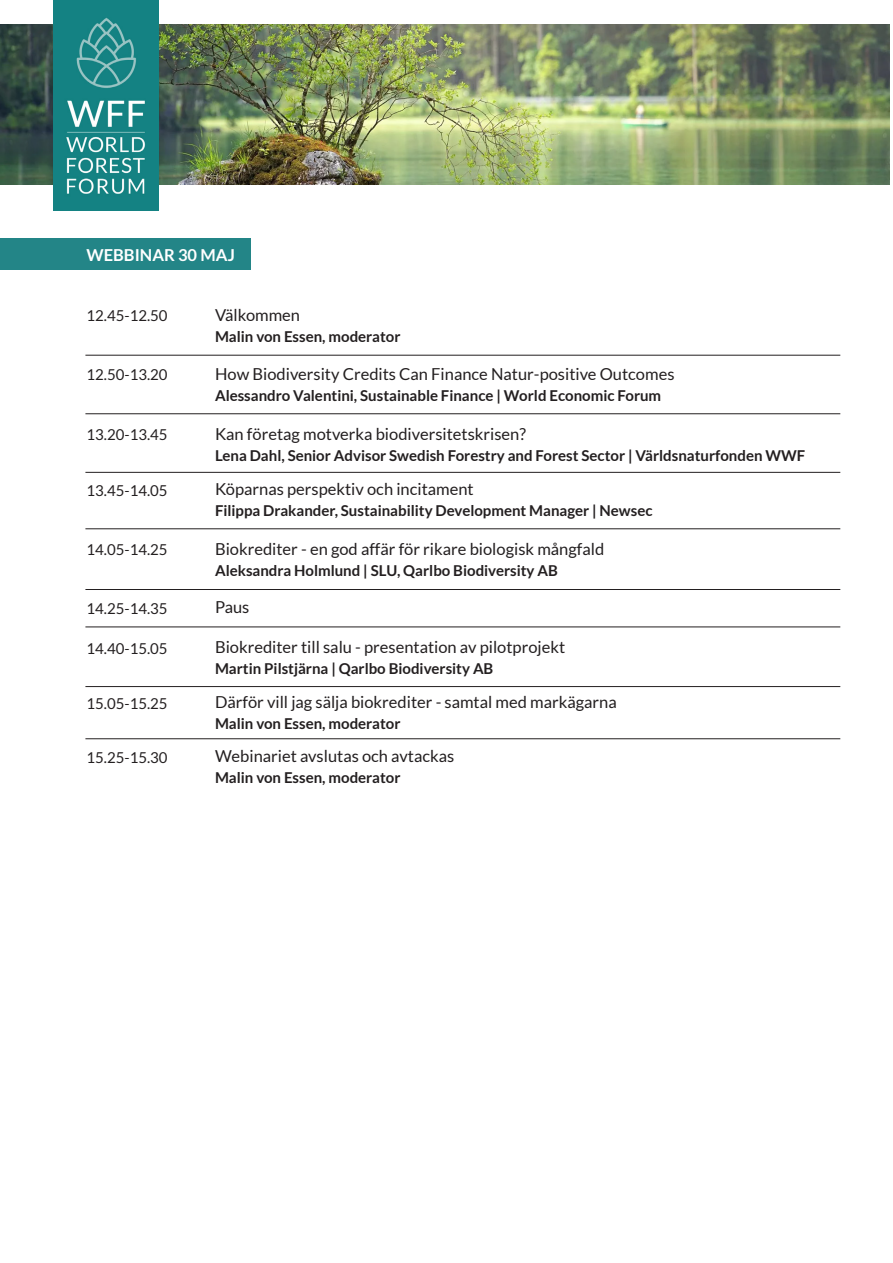
<style>
.page{position:relative;width:893px;height:1263px;background:#fff}
.page>*{position:absolute;margin:0;border:0;box-sizing:border-box;transform-origin:0 0}
.t1{font:16.5px "Lato";color:#231f20}
.t2{font:700 16.5px "Lato";color:#fff}
.t3{font:700 15px "Lato";color:#231f20}
.t4{font:15px "Lato";color:#231f20}
</style>
<div class="page">
<img style="left:0;top:24px;width:889px;height:161px">
<div style="left:0;top:239px;width:251px;height:31px;background:#238587"></div>
<img style="left:53px;top:0;width:105px;height:210px">
<hr style="left:85px;top:355px;width:755px;height:1px;background:#231f20">
<hr style="left:85px;top:413px;width:755px;height:1px;background:#231f20">
<hr style="left:85px;top:472px;width:755px;height:1px;background:#231f20">
<hr style="left:85px;top:528px;width:755px;height:1px;background:#231f20">
<hr style="left:85px;top:589px;width:755px;height:1px;background:#231f20">
<hr style="left:85px;top:686px;width:755px;height:1px;background:#231f20">
<hr style="left:85px;top:738px;width:755px;height:1px;background:#231f20">
<hr style="left:85px;top:627px;width:755px;height:1px;background:#231f20">
<p class="t2" style="left:86px;top:245px;width:150px">WEBBINAR 30 MAJ</p>
<p class="t4" style="left:86px;top:308px;width:83px">12.45-12.50</p>
<p class="t4" style="left:86px;top:366px;width:83px">12.50-13.20</p>
<p class="t4" style="left:86px;top:426px;width:83px">13.20-13.45</p>
<p class="t4" style="left:86px;top:482px;width:83px">13.45-14.05</p>
<p class="t4" style="left:86px;top:542px;width:83px">14.05-14.25</p>
<p class="t4" style="left:86px;top:600px;width:83px">14.25-14.35</p>
<p class="t4" style="left:86px;top:640px;width:83px">14.40-15.05</p>
<p class="t4" style="left:86px;top:695px;width:83px">15.05-15.25</p>
<p class="t4" style="left:86px;top:749px;width:83px">15.25-15.30</p>
<p class="t1" style="left:215px;top:306px;width:87px">Välkommen</p>
<p class="t3" style="left:215px;top:328px;width:187px">Malin von Essen, moderator</p>
<p class="t1" style="left:215px;top:365px;width:461px">How Biodiversity Credits Can Finance Natur-positive Outcomes</p>
<p class="t3" style="left:215px;top:387px;width:448px">Alessandro Valentini, Sustainable Finance | World Economic Forum</p>
<p class="t1" style="left:215px;top:424px;width:312px">Kan företag motverka biodiversitetskrisen?</p>
<p class="t3" style="left:215px;top:447px;width:592px">Lena Dahl, Senior Advisor Swedish Forestry and Forest Sector | Världsnaturfonden WWF</p>
<p class="t1" style="left:215px;top:480px;width:260px">Köparnas perspektiv och incitament</p>
<p class="t3" style="left:215px;top:502px;width:439px">Filippa Drakander, Sustainability Development Manager | Newsec</p>
<p class="t1" style="left:215px;top:540px;width:391px">Biokrediter - en god affär för rikare biologisk mångfald</p>
<p class="t3" style="left:215px;top:562px;width:344px">Aleksandra Holmlund | SLU, Qarlbo Biodiversity AB</p>
<p class="t1" style="left:215px;top:598px;width:36px">Paus</p>
<p class="t1" style="left:215px;top:638px;width:352px">Biokrediter till salu - presentation av pilotprojekt</p>
<p class="t3" style="left:215px;top:660px;width:280px">Martin Pilstjärna | Qarlbo Biodiversity AB</p>
<p class="t1" style="left:215px;top:693px;width:403px">Därför vill jag sälja biokrediter - samtal med markägarna</p>
<p class="t3" style="left:215px;top:715px;width:187px">Malin von Essen, moderator</p>
<p class="t1" style="left:215px;top:747px;width:241px">Webinariet avslutas och avtackas</p>
<p class="t3" style="left:215px;top:769px;width:187px">Malin von Essen, moderator</p>
</div>
